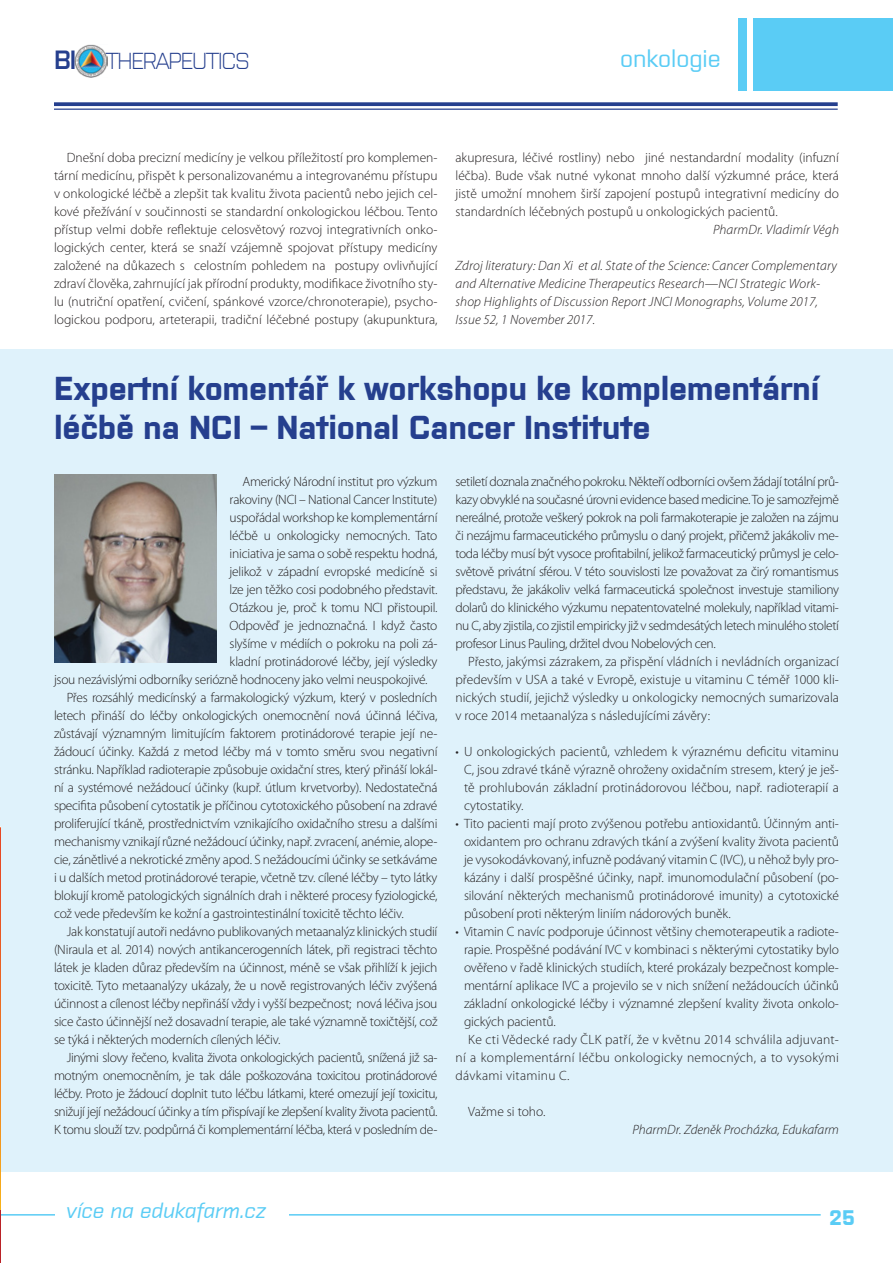
<style>
.page{position:relative;width:893px;height:1263px;background:#fff}
.page>*{position:absolute;margin:0;border:0;box-sizing:border-box;transform-origin:0 0}
.titul_clanku{font:700 33px/39.6px "Purista";letter-spacing:-.01em;color:#253f8e}
.t1{font:500 24px "Purista";color:#5accf5}
.t2{font:300 22.95px "Purista";letter-spacing:-.05em;color:#253f8e}
.t3{font:italic 500 21px "Purista";color:#5accf5}
.t4{font:700 21px "Purista";color:#5accf5}
.HLAVNÍ_TEXT{font:300 13.5px/18px "Myriad Pro";letter-spacing:-.02em;color:#231f20;text-align:justify}
.HLAVNÍ_TEXT-2{font:italic 300 13.5px/18px "Myriad Pro";letter-spacing:.01em;color:#231f20}
.HLAVNÍ_TEXT-3{font:300 13.5px "Myriad Pro";color:#231f20}
.s1{font-weight:600;font-size:26.25px}
</style>
<div class="page">
<div style="left:753px;top:18px;width:140px;height:72px;background:#5accf5"></div>
<div style="left:738px;top:18px;width:8px;height:72px;background:#5accf5"></div>
<svg style="left:54px;top:102px;width:784px;height:4px;background:#354d96"></svg>
<hr style="left:54px;top:109px;width:784px;height:1px;background:#253f8e">
<img style="left:75px;top:45px;width:32px;height:32px">
<hr style="left:0;top:1214px;width:821px;height:1px;background:#5accf5">
<div style="left:55px;top:1191px;width:234px;height:49px;background:#fff"></div>
<div style="left:1px;top:349px;width:892px;height:822px;background:#dff2fb"></div>
<img style="left:54px;top:474px;width:163px;height:188px">
<img style="left:0;top:826px;width:1px;height:385px">
<hr style="left:0;top:1211px;width:1px;height:52px;background:#ba2227">
<h3 class="t2" style="left:54px;top:44px;width:197px"><span class="s1">BI</span> THERAPEUTICS</h3>
<p class="t1" style="left:620px;top:41px;width:102px">onkologie</p>
<p class="HLAVNÍ_TEXT" style="left:54px;top:149px;width:385px;text-indent:13px">Dnešní doba precizní medicíny je velkou příležitostí pro komplemen&shy;tární medicínu, přispět k personalizovanému a integrovanému přístupu v onkologické léčbě a zlepšit tak kvalitu života pacientů nebo jejich cel&shy;kové přežívání v součinnosti se standardní onkologickou léčbou. Tento přístup velmi dobře reflektuje celosvětový rozvoj integrativních onko&shy;logických center, která se snaží vzájemně spojovat přístupy medicíny založené na důkazech s celostním pohledem na postupy ovlivňující zdraví člověka, zahrnující jak přírodní produkty, modifikace životního sty&shy;lu (nutriční opatření, cvičení, spánkové vzorce/chronoterapie), psycho&shy;logickou podporu, arteterapii, tradiční léčebné postupy (akupunktura,</p>
<p class="HLAVNÍ_TEXT" style="left:455px;top:149px;width:385px">akupresura, léčivé rostliny) nebo jiné nestandardní modality (infuzní léčba). Bude však nutné vykonat mnoho další výzkumné práce, která jistě umožní mnohem širší zapojení postupů integrativní medicíny do standardních léčebných postupů u onkologických pacientů.</p>
<p class="HLAVNÍ_TEXT-2" style="left:713px;top:221px;width:127px">PharmDr. Vladimír Végh</p>
<p class="HLAVNÍ_TEXT-2" style="left:455px;top:257px;width:383px">Zdroj literatury: Dan Xi et al. State of the Science: Cancer Complementary and Alternative Medicine Therapeutics Research—NCI Strategic Work&shy;shop Highlights of Discussion Report JNCI Monographs, Volume 2017, Issue 52, 1 November 2017.</p>
<p class="titul_clanku" style="left:54px;top:365px;width:767px">Expertní komentář k workshopu ke komplementární léčbě na NCI National Cancer Institute</p>
<p class="HLAVNÍ_TEXT" style="left:242px;top:473px;width:197px">Americký Národní institut pro výzkum</p>
<p class="HLAVNÍ_TEXT" style="left:230px;top:491px;width:209px">rakoviny (NCI – National Cancer Institute)</p>
<p class="HLAVNÍ_TEXT" style="left:230px;top:509px;width:209px">uspořádal workshop ke komplementární</p>
<p class="HLAVNÍ_TEXT" style="left:230px;top:527px;width:209px">léčbě u onkologicky nemocných. Tato</p>
<p class="HLAVNÍ_TEXT" style="left:230px;top:545px;width:209px">iniciativa je sama o sobě respektu hodná,</p>
<p class="HLAVNÍ_TEXT" style="left:230px;top:563px;width:209px">jelikož v západní evropské medicíně si</p>
<p class="HLAVNÍ_TEXT" style="left:230px;top:581px;width:209px">lze jen těžko cosi podobného představit.</p>
<p class="HLAVNÍ_TEXT" style="left:230px;top:599px;width:209px">Otázkou je, proč k tomu NCI přistoupil.</p>
<p class="HLAVNÍ_TEXT" style="left:230px;top:617px;width:209px">Odpověď je jednoznačná. I když často</p>
<p class="HLAVNÍ_TEXT" style="left:230px;top:635px;width:209px">slyšíme v médiích o pokroku na poli zá-</p>
<p class="HLAVNÍ_TEXT" style="left:230px;top:653px;width:209px">kladní protinádorové léčby, její výsledky</p>
<p class="HLAVNÍ_TEXT" style="left:54px;top:671px;width:375px">jsou nezávislými odborníky seriózně hodnoceny jako velmi neuspokojivé.</p>
<p class="HLAVNÍ_TEXT" style="left:54px;top:689px;width:385px;text-indent:13px">Přes rozsáhlý medicínský a farmakologický výzkum, který v posledních letech přináší do léčby onkologických onemocnění nová účinná léčiva, zůstávají významným limitujícím faktorem protinádorové terapie její ne&shy;žádoucí účinky. Každá z metod léčby má v tomto směru svou negativní stránku. Například radioterapie způsobuje oxidační stres, který přináší lokál&shy;ní a systémové nežádoucí účinky (kupř. útlum krvetvorby). Nedostatečná specifita působení cytostatik je příčinou cytotoxického působení na zdravé proliferující tkáně, prostřednictvím vznikajícího oxidačního stresu a dalšími mechanismy vznikají různé nežádoucí účinky, např. zvracení, anémie, alope&shy;cie, zánětlivé a nekrotické změny apod. S nežádoucími účinky se setkáváme i u dalších metod protinádorové terapie, včetně tzv. cílené léčby – tyto látky blokují kromě patologických signálních drah i některé procesy fyziologické, což vede především ke kožní a gastrointestinální toxicitě těchto léčiv.</p>
<p class="HLAVNÍ_TEXT" style="left:54px;top:923px;width:385px;text-indent:13px">Jak konstatují autoři nedávno publikovaných metaanalýz klinických studií (Niraula et al. 2014) nových antikancerogenních látek, při registraci těchto látek je kladen důraz především na účinnost, méně se však přihlíží k jejich toxicitě. Tyto metaanalýzy ukázaly, že u nově registrovaných léčiv zvýšená účinnost a cílenost léčby nepřináší vždy i vyšší bezpečnost; nová léčiva jsou sice často účinnější než dosavadní terapie, ale také významně toxičtější, což se týká i některých moderních cílených léčiv.</p>
<p class="HLAVNÍ_TEXT" style="left:54px;top:1049px;width:385px;text-indent:13px">Jinými slovy řečeno, kvalita života onkologických pacientů, snížená již sa&shy;motným onemocněním, je tak dále poškozována toxicitou protinádorové léčby. Proto je žádoucí doplnit tuto léčbu látkami, které omezují její toxicitu, snižují její nežádoucí účinky a tím přispívají ke zlepšení kvality života pacientů.<br>K tomu slouží tzv. podpůrná či komplementární léčba, která v posledním de-</p>
<p class="HLAVNÍ_TEXT" style="left:455px;top:473px;width:385px">setiletí doznala značného pokroku. Někteří odborníci ovšem žádají totální prů&shy;kazy obvyklé na současné úrovni evidence based medicine. To je samozřejmě nereálné, protože veškerý pokrok na poli farmakoterapie je založen na zájmu či nezájmu farmaceutického průmyslu o daný projekt, přičemž jakákoliv me&shy;toda léčby musí být vysoce profitabilní, jelikož farmaceutický průmysl je celo&shy;světově privátní sférou. V této souvislosti lze považovat za čirý romantismus představu, že jakákoliv velká farmaceutická společnost investuje stamiliony dolarů do klinického výzkumu nepatentovatelné molekuly, například vitami&shy;nu C, aby zjistila, co zjistil empiricky již v sedmdesátých letech minulého století profesor Linus Pauling, držitel dvou Nobelových cen.</p>
<p class="HLAVNÍ_TEXT" style="left:455px;top:653px;width:385px;text-indent:13px">Přesto, jakýmsi zázrakem, za přispění vládních i nevládních organizací především v USA a také v Evropě, existuje u vitaminu C téměř 1000 kli&shy;nických studií, jejichž výsledky u onkologicky nemocných sumarizovala v roce 2014 metaanalýza s následujícími závěry:</p>
<p class="HLAVNÍ_TEXT" style="left:464px;top:743px;width:376px;text-indent:-9px">• U onkologických pacientů, vzhledem k výraznému deficitu vitaminu C, jsou zdravé tkáně výrazně ohroženy oxidačním stresem, který je ješ&shy;tě prohlubován základní protinádorovou léčbou, např. radioterapií a cytostatiky.</p>
<p class="HLAVNÍ_TEXT" style="left:464px;top:815px;width:376px;text-indent:-9px">• Tito pacienti mají proto zvýšenou potřebu antioxidantů. Účinným anti&shy;oxidantem pro ochranu zdravých tkání a zvýšení kvality života pacientů je vysokodávkovaný, infuzně podávaný vitamin C (IVC), u něhož byly pro&shy;kázány i další prospěšné účinky, např. imunomodulační působení (po&shy;silování některých mechanismů protinádorové imunity) a cytotoxické působení proti některým liniím nádorových buněk.</p>
<p class="HLAVNÍ_TEXT" style="left:464px;top:923px;width:376px;text-indent:-9px">• Vitamin C navíc podporuje účinnost většiny chemoterapeutik a radiote&shy;rapie. Prospěšné podávání IVC v kombinaci s některými cytostatiky bylo ověřeno v řadě klinických studiích, které prokázaly bezpečnost komple&shy;mentární aplikace IVC a projevilo se v nich snížení nežádoucích účinků základní onkologické léčby i významné zlepšení kvality života onkolo&shy;gických pacientů.</p>
<p class="HLAVNÍ_TEXT" style="left:455px;top:1031px;width:385px;text-indent:13px">Ke cti Vědecké rady ČLK patří, že v květnu 2014 schválila adjuvant&shy;ní a komplementární léčbu onkologicky nemocných, a to vysokými dávkami vitaminu C.</p>
<p class="HLAVNÍ_TEXT-3" style="left:468px;top:1104px;width:79px">Važme si toho.</p>
<p class="HLAVNÍ_TEXT-2" style="left:633px;top:1121px;width:208px">PharmDr. Zdeněk Procházka, Edukafarm</p>
<h3 class="t3" style="left:66px;top:1195px;width:202px">více na edukafarm.cz</h3>
<h3 class="t4" style="left:829px;top:1202px;width:27px">25</h3>
</div>
